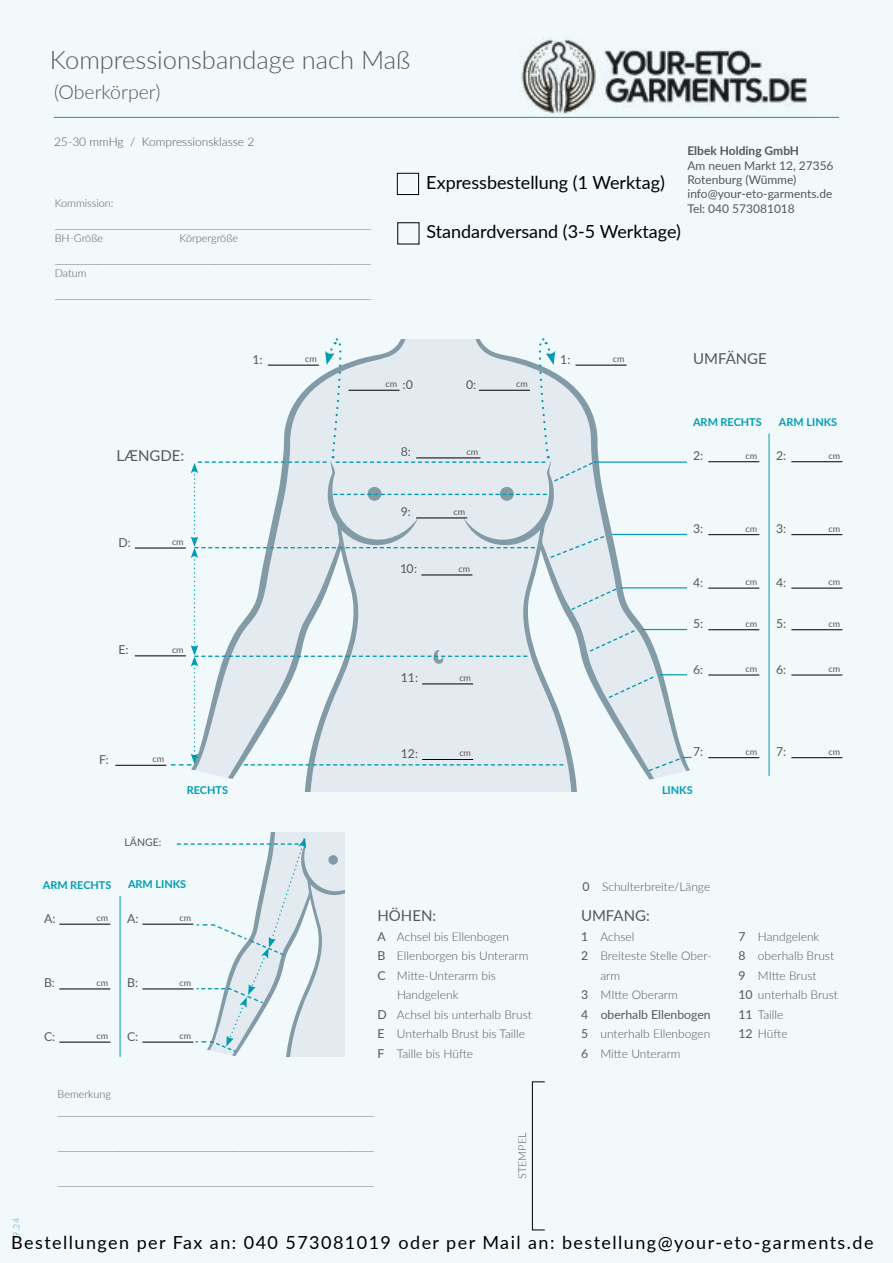
<style>
.page{position:relative;width:893px;height:1263px;background:#f1f9fb}
.page>*{position:absolute;margin:0;border:0;box-sizing:border-box;transform-origin:0 0}
.t1{font:300 25.5px "Lato";color:#575756}
.t2{font:300 19.5px "Lato";color:#575756}
.t3{font:18px "Lato";letter-spacing:.075em;color:#000}
.t4{font:18px "Lato";color:#000}
.t5{font:15px "Lato";color:#575756}
.t6{font:12.3px "Lato";color:#575756}
.t7{font:300 12px/19.5px "Lato";color:#575756}
.t8{font:12px/14.4px "Lato";color:#575756}
.t9{font:700 12px "Lato";color:#575756}
.t10{font:700 10.95px "Lato";color:#009cb4}
.t11{font:300 10.8px/21.3px "Lato";color:#575756}
.t12{font:10.5px "Lato";color:#575756}
.t13{font:9px "Lato";color:#575756}
.t14{font:9px "Lato";color:#87cedc}
.s1{font-size:12.3px}
.s2{font-weight:400;font-size:12.3px}
</style>
<div class="page">
<hr style="left:54px;top:117px;width:785px;height:1px;background:#009cb4">
<div style="left:532px;top:1082px;width:13px;height:148px;border:1px solid #000"></div>
<hr style="left:708px;top:461px;width:51px;height:1px;background:#000">
<hr style="left:708px;top:588px;width:51px;height:1px;background:#000">
<hr style="left:708px;top:629px;width:51px;height:1px;background:#000">
<hr style="left:708px;top:675px;width:51px;height:1px;background:#000">
<hr style="left:708px;top:757px;width:51px;height:1px;background:#000">
<hr style="left:708px;top:534px;width:51px;height:1px;background:#000">
<hr style="left:769px;top:434px;width:1px;height:342px;background:#009cb4">
<hr style="left:791px;top:461px;width:51px;height:1px;background:#000">
<hr style="left:791px;top:588px;width:51px;height:1px;background:#000">
<hr style="left:791px;top:629px;width:51px;height:1px;background:#000">
<hr style="left:791px;top:675px;width:51px;height:1px;background:#000">
<hr style="left:791px;top:757px;width:51px;height:1px;background:#000">
<hr style="left:791px;top:534px;width:51px;height:1px;background:#000">
<svg style="left:171px;top:338px;width:540px;height:454px"></svg>
<hr style="left:135px;top:548px;width:51px;height:1px;background:#000">
<hr style="left:135px;top:656px;width:51px;height:1px;background:#000">
<hr style="left:115px;top:765px;width:51px;height:1px;background:#000">
<hr style="left:59px;top:924px;width:51px;height:1px;background:#000">
<hr style="left:59px;top:989px;width:51px;height:1px;background:#000">
<hr style="left:120px;top:896px;width:1px;height:161px;background:#009cb4">
<hr style="left:142px;top:924px;width:51px;height:1px;background:#000">
<hr style="left:142px;top:989px;width:51px;height:1px;background:#000">
<hr style="left:59px;top:1042px;width:51px;height:1px;background:#000">
<hr style="left:142px;top:1042px;width:51px;height:1px;background:#000">
<svg style="left:176px;top:832px;width:169px;height:225px"></svg>
<img style="left:519px;top:38px;width:288px;height:76px">
<div style="left:397px;top:173px;width:22px;height:22px;border:1px solid #000"></div>
<h1 class="t1" style="left:50px;top:43px;width:362px">Kompressionsbandage nach Maß</h1>
<h2 class="t2" style="left:54px;top:78px;width:108px">(Oberkörper)</h2>
<p class="t7" style="left:54px;top:131px;width:202px">25-30 mmHg / Kompressionsklasse 2</p>
<p class="t11" style="left:55px;top:192px;width:318px">Kommission: ___________________________________________________________________________________</p>
<p class="t11" style="left:55px;top:227px;width:50px">BH-Größe</p>
<p class="t11" style="left:55px;top:227px;width:318px;text-indent:125px">Körpergröße ___________________________________________________________________________________</p>
<p class="t11" style="left:55px;top:262px;width:318px">Datum ___________________________________________________________________________________</p>
<p class="t9" style="left:687px;top:142px;width:113px">Elbek Holding GmbH</p>
<p class="t8" style="left:687px;top:158px;width:148px">Am neuen Markt 12, 27356<br>Rotenburg (Wümme) info@your-eto-garments.de<br>Tel: 040 573081018</p>
<h3 class="t4" style="left:426px;top:169px;width:240px">Expressbestellung (1 Werktag)</h3>
<h3 class="t4" style="left:426px;top:219px;width:256px">Standardversand (3-5 Werktage)</h3>
<h3 class="t5" style="left:117px;top:445px;width:69px">LÆNGDE:</h3>
<p class="t6" style="left:118px;top:533px;width:14px">D:</p>
<p class="t13" style="left:172px;top:535px;width:13px">cm</p>
<p class="t6" style="left:118px;top:641px;width:12px">E:</p>
<p class="t13" style="left:172px;top:643px;width:13px">cm</p>
<p class="t6" style="left:99px;top:750px;width:11px">F:</p>
<p class="t13" style="left:153px;top:752px;width:13px">cm</p>
<p class="t6" style="left:253px;top:350px;width:12px">1:</p>
<p class="t13" style="left:305px;top:352px;width:13px">cm</p>
<p class="t6" style="left:560px;top:350px;width:12px">1:</p>
<p class="t13" style="left:613px;top:352px;width:13px">cm</p>
<p class="t13" style="left:386px;top:377px;width:29px">cm <span class="s1">:0</span></p>
<p class="t6" style="left:466px;top:375px;width:12px">0:</p>
<p class="t13" style="left:516px;top:377px;width:13px">cm</p>
<p class="t6" style="left:401px;top:443px;width:12px">8:</p>
<p class="t13" style="left:467px;top:445px;width:13px">cm</p>
<p class="t6" style="left:401px;top:503px;width:12px">9:</p>
<p class="t13" style="left:453px;top:505px;width:13px">cm</p>
<p class="t6" style="left:400px;top:560px;width:19px">10:</p>
<p class="t13" style="left:459px;top:562px;width:13px">cm</p>
<p class="t6" style="left:401px;top:669px;width:19px">11:</p>
<p class="t13" style="left:459px;top:671px;width:13px">cm</p>
<h3 class="t5" style="left:693px;top:348px;width:75px">UMFÄNGE</h3>
<p class="t10" style="left:693px;top:414px;width:70px">ARM RECHTS</p>
<p class="t10" style="left:779px;top:414px;width:60px">ARM LINKS</p>
<p class="t6" style="left:776px;top:447px;width:12px">2:</p>
<p class="t13" style="left:829px;top:449px;width:13px">cm</p>
<p class="t6" style="left:693px;top:447px;width:12px">2:</p>
<p class="t13" style="left:745px;top:449px;width:13px">cm</p>
<p class="t6" style="left:693px;top:520px;width:12px">3:</p>
<p class="t13" style="left:745px;top:522px;width:13px">cm</p>
<p class="t6" style="left:693px;top:573px;width:12px">4:</p>
<p class="t13" style="left:745px;top:575px;width:13px">cm</p>
<p class="t6" style="left:693px;top:615px;width:12px">5:</p>
<p class="t13" style="left:745px;top:617px;width:13px">cm</p>
<p class="t6" style="left:693px;top:660px;width:12px">6:</p>
<p class="t13" style="left:745px;top:662px;width:13px">cm</p>
<p class="t6" style="left:776px;top:520px;width:12px">3:</p>
<p class="t13" style="left:829px;top:522px;width:13px">cm</p>
<p class="t6" style="left:776px;top:573px;width:12px">4:</p>
<p class="t13" style="left:829px;top:575px;width:13px">cm</p>
<p class="t6" style="left:776px;top:615px;width:12px">5:</p>
<p class="t13" style="left:829px;top:617px;width:13px">cm</p>
<p class="t6" style="left:776px;top:660px;width:12px">6:</p>
<p class="t13" style="left:829px;top:662px;width:13px">cm</p>
<p class="t6" style="left:401px;top:745px;width:19px">12:</p>
<p class="t13" style="left:459px;top:747px;width:13px">cm</p>
<p class="t6" style="left:693px;top:743px;width:12px">7:</p>
<p class="t13" style="left:745px;top:745px;width:13px">cm</p>
<p class="t6" style="left:776px;top:743px;width:12px">7:</p>
<p class="t13" style="left:829px;top:745px;width:13px">cm</p>
<p class="t12" style="left:125px;top:835px;width:38px">LÄNGE:</p>
<p class="t10" style="left:187px;top:782px;width:43px">RECHTS</p>
<p class="t10" style="left:662px;top:782px;width:32px">LINKS</p>
<p class="t10" style="left:43px;top:877px;width:70px">ARM RECHTS</p>
<p class="t10" style="left:128px;top:876px;width:60px">ARM LINKS</p>
<p class="t6" style="left:127px;top:909px;width:13px">A:</p>
<p class="t13" style="left:180px;top:911px;width:13px">cm</p>
<p class="t6" style="left:44px;top:909px;width:13px">A:</p>
<p class="t13" style="left:97px;top:911px;width:13px">cm</p>
<p class="t6" style="left:44px;top:974px;width:12px">B:</p>
<p class="t13" style="left:97px;top:976px;width:13px">cm</p>
<p class="t6" style="left:127px;top:974px;width:12px">B:</p>
<p class="t13" style="left:180px;top:976px;width:13px">cm</p>
<p class="t6" style="left:44px;top:1027px;width:13px">C:</p>
<p class="t13" style="left:97px;top:1029px;width:13px">cm</p>
<p class="t6" style="left:127px;top:1027px;width:13px">C:</p>
<p class="t13" style="left:180px;top:1029px;width:13px">cm</p>
<h3 class="t5" style="left:377px;top:905px;width:60px">HÖHEN:</h3>
<p class="t7" style="left:377px;top:926px;width:133px"><span class="s2">A</span> Achsel bis Ellenbogen</p>
<p class="t7" style="left:377px;top:946px;width:152px"><span class="s2">B</span> Ellenborgen bis Unterarm</p>
<p class="t7" style="left:377px;top:965px;width:120px"><span class="s2">C</span> Mitte-Unterarm bis</p>
<p class="t7" style="left:397px;top:985px;width:63px">Handgelenk</p>
<p class="t7" style="left:377px;top:1004px;width:156px"><span class="s2">D</span> Achsel bis unterhalb Brust</p>
<p class="t7" style="left:377px;top:1024px;width:149px"><span class="s2">E</span> Unterhalb Brust bis Taille</p>
<p class="t7" style="left:377px;top:1043px;width:97px"><span class="s2">F</span> Taille bis Hüfte</p>
<p class="t11" style="left:58px;top:1086px;width:318px;line-height:16.8px">Bemerkung ___________________________________________________________________________________</p>
<p class="t11" style="left:58px;top:1135px;width:318px">___________________________________________________________________________________</p>
<p class="t11" style="left:58px;top:1170px;width:318px">___________________________________________________________________________________</p>
<p class="t11" style="left:511px;top:1179px;width:48px;rotate:-90deg">STEMPEL</p>
<p class="t7" style="left:582px;top:877px;width:129px"><span class="s2">0</span> Schulterbreite/Länge</p>
<h3 class="t5" style="left:581px;top:905px;width:70px">UMFANG:</h3>
<p class="t7" style="left:581px;top:926px;width:55px"><span class="s2">1</span> Achsel</p>
<p class="t7" style="left:581px;top:946px;width:132px"><span class="s2">2</span> Breiteste Stelle Ober-</p>
<p class="t7" style="left:600px;top:965px;width:21px">arm</p>
<p class="t7" style="left:581px;top:985px;width:98px"><span class="s2">3</span> MItte Oberarm</p>
<p class="t6" style="left:581px;top:1005px;width:131px">4 oberhalb Ellenbogen</p>
<p class="t7" style="left:581px;top:1024px;width:131px"><span class="s2">5</span> unterhalb Ellenbogen<br><span class="s2">6</span> Mitte Unterarm</p>
<p class="t7" style="left:738px;top:926px;width:101px"><span class="s2">7</span> Handgelenk<br><span class="s2">8</span> oberhalb Brust<br><span class="s2">9</span> MItte Brust<br><span class="s2">10</span> unterhalb Brust<br><span class="s2">11</span> Taille<br><span class="s2">12</span> Hüfte</p>
<p class="t14" style="left:10px;top:1236px;width:20px;rotate:-90deg">9.24</p>
<h3 class="t3" style="left:11px;top:1229px;width:864px">Bestellungen per Fax an: 040 573081019 oder per Mail an: bestellung@your-eto-garments.de</h3>
</div>
